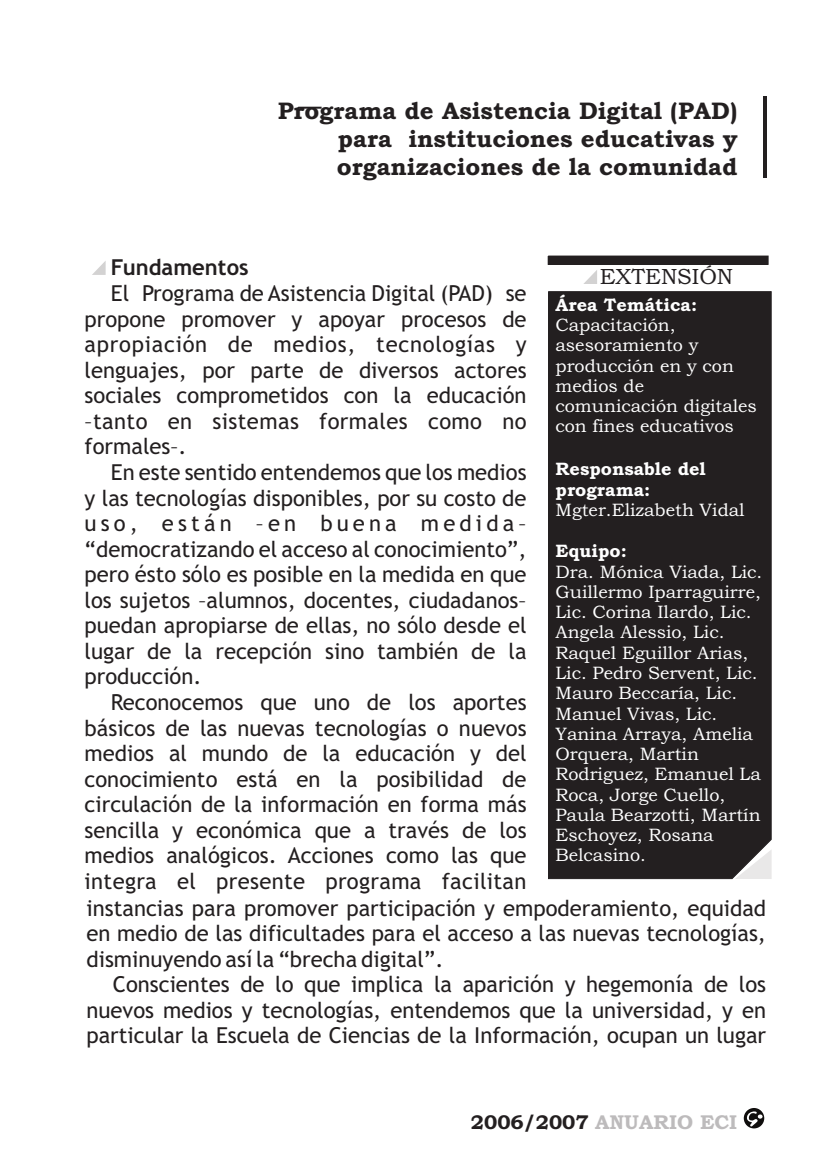
<style>
.page{position:relative;width:823px;height:1163px;background:#fff}
.page>*{position:absolute;margin:0;border:0;box-sizing:border-box;transform-origin:0 0}
.t1{font:24px/28.2px "Bookman Old Style";letter-spacing:.005em;color:#231f20;text-align:justify}
.t2{font:22px/25.6px "Trebuchet MS";letter-spacing:.005em;color:#231f20;text-align:justify}
.t3{font:700 22px "Trebuchet MS";letter-spacing:.005em;color:#231f20}
.t4{font:22px "Bookman Old Style";letter-spacing:.005em;color:#231f20}
.t5{font:20px "Bookman Old Style";letter-spacing:.005em;color:#bdbbbc}
.t6{font:18px/20.2px "Bookman Old Style";letter-spacing:.005em;color:#fff}
.s1{color:#231f20}
</style>
<div class="page">
<hr style="left:763px;top:96px;width:3px;height:81px;background:#231f20">
<div style="left:548px;top:291px;width:223px;height:587px;background:#231f20"></div>
<svg style="left:734px;top:849px;width:37px;height:29px"></svg>
<svg style="left:92px;top:261px;width:14px;height:14px"></svg>
<div style="left:548px;top:256px;width:219px;height:8px;background:#231f20"></div>
<svg style="left:583px;top:271px;width:13px;height:13px"></svg>
<hr style="left:298px;top:107px;width:23px;height:2px;background:#231f20">
<svg style="left:743px;top:1107px;width:20px;height:21px"></svg>
<svg style="left:746px;top:1110px;width:16px;height:16px"></svg>
<p class="t1" style="left:336px;top:98px;width:402px;text-indent:-59px">Programa de Asistencia Digital (PAD) para instituciones educativas y organizaciones de la comunidad</p>
<p class="t3" style="left:111px;top:255px;width:139px">Fundamentos</p>
<p class="t2" style="left:85px;top:280px;width:443px;text-indent:26px">El Programa de Asistencia Digital (PAD) se propone promover y apoyar procesos de apropiación de medios, tecnologías y lenguajes, por parte de diversos actores sociales comprometidos con la educación –tanto en sistemas formales como no formales–.</p>
<p class="t2" style="left:85px;top:459px;width:443px;text-indent:26px">En este sentido entendemos que los medios y las tecnologías disponibles, por su costo de uso, están –en buena medida– “democratizando el acceso al conocimiento”, pero ésto sólo es posible en la medida en que los sujetos –alumnos, docentes, ciudadanos– puedan apropiarse de ellas, no sólo desde el lugar de la recepción sino también de la producción.</p>
<p class="t2" style="left:84px;top:689px;width:682px;text-align:left;text-indent:26px">Reconocemos que uno de los aportes<br>básicos de las nuevas tecnologías o nuevos<br>medios al mundo de la educación y del<br>conocimiento está en la posibilidad de<br>circulación de la información en forma más<br>sencilla y económica que a través de los<br>medios analógicos. Acciones como las que<br>integra el presente programa facilitan<br>instancias para promover participación y empoderamiento, equidad en medio de las dificultades para el acceso a las nuevas tecnologías, disminuyendo así la “brecha digital”.</p>
<p class="t2" style="left:86px;top:971px;width:680px;text-indent:26px">Conscientes de lo que implica la aparición y hegemonía de los nuevos medios y tecnologías, entendemos que la universidad, y en particular la Escuela de Ciencias de la Información, ocupan un lugar</p>
<p class="t4" style="left:599px;top:269px;width:135px">EXTENSIÓN</p>
<p class="t6" style="left:555px;top:296px;width:203px">Área Temática:<br>Capacitación, asesoramiento y producción en y con medios de comunicación digitales con fines educativos</p>
<p class="t6" style="left:555px;top:460px;width:190px">Responsable del programa:<br>Mgter.Elizabeth Vidal</p>
<p class="t6" style="left:555px;top:542px;width:208px">Equipo:<br>Dra. Mónica Viada, Lic.<br>Guillermo Iparraguirre,<br>Lic. Corina Ilardo, Lic.<br>Angela Alessio, Lic.<br>Raquel Eguillor Arias,<br>Lic. Pedro Servent, Lic.<br>Mauro Beccaría, Lic.<br>Manuel Vivas, Lic.<br>Yanina Arraya, Amelia<br>Orquera, Martin<br>Rodriguez, Emanuel La<br>Roca, Jorge Cuello,<br>Paula Bearzotti, Martín<br>Eschoyez, Rosana<br>Belcasino.</p>
<p class="t5" style="left:470px;top:1114px;width:267px"><span class="s1">2006/2007</span> ANUARIO ECI</p>
</div>
